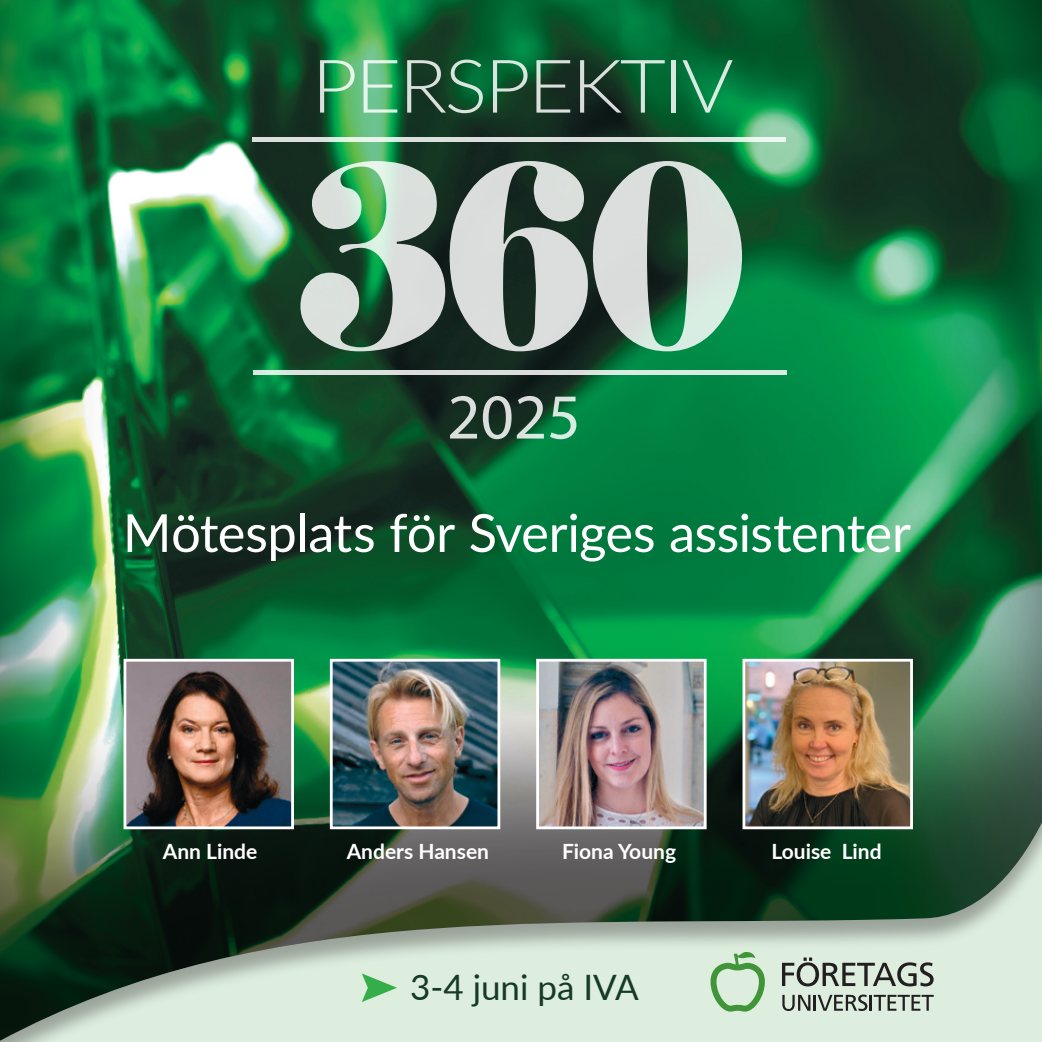
<style>
.page{position:relative;width:1042px;height:1042px;background:#fff}
.page>*{position:absolute;margin:0;border:0;box-sizing:border-box;transform-origin:0 0}
.t1{font:300 74.02px "Lato";letter-spacing:-.03em;color:#fff;scale:1.07 1}
.t2{font:64.4px "Myriad Pro";color:#fff}
.t3{font:52.5px "Lato";letter-spacing:-.01em;color:#fff}
.t4{font:35px "Lato";color:#153b23}
.t5{font:700 21px "Lato";color:#fff}
</style>
<div class="page">
<div style="left:0;top:0;width:1042px;height:1042px;background:#231f20;opacity:.75"></div>
<svg style="left:300px;top:161px;width:442px;height:190px;background:#81978b"></svg>
<svg style="left:252px;top:137px;width:533px;height:4px;background:#dce4df"></svg>
<hr style="left:253px;top:371px;width:533px;height:4px;background:#dae3dd">
<img style="left:128px;top:663px;width:162px;height:162px">
<div style="left:124px;top:659px;width:170px;height:170px;border:3px solid #fff"></div>
<img style="left:334px;top:663px;width:162px;height:162px">
<div style="left:330px;top:659px;width:170px;height:170px;border:3px solid #fff"></div>
<img style="left:540px;top:663px;width:162px;height:162px">
<div style="left:536px;top:659px;width:170px;height:170px;border:3px solid #fff"></div>
<img style="left:746px;top:663px;width:163px;height:162px">
<div style="left:742px;top:659px;width:171px;height:170px;border:3px solid #fff"></div>
<svg style="left:362px;top:973px;width:35px;height:29px"></svg>
<h1 class="t1" style="left:312px;top:34px;width:396px">PERSPEKTIV</h1>
<h2 class="t2" style="left:447px;top:377px;width:135px">2025</h2>
<h3 class="t3" style="left:123px;top:495px;width:789px">Mötesplats för Sveriges assistenter</h3>
<p class="t5" style="left:163px;top:836px;width:96px">Ann Linde</p>
<p class="t5" style="left:347px;top:836px;width:144px">Anders Hansen</p>
<p class="t5" style="left:562px;top:836px;width:116px">Fiona Young</p>
<p class="t5" style="left:771px;top:836px;width:112px">Louise Lind</p>
<h3 class="t4" style="left:410px;top:962px;width:230px">3-4 juni på IVA</h3>
</div>
